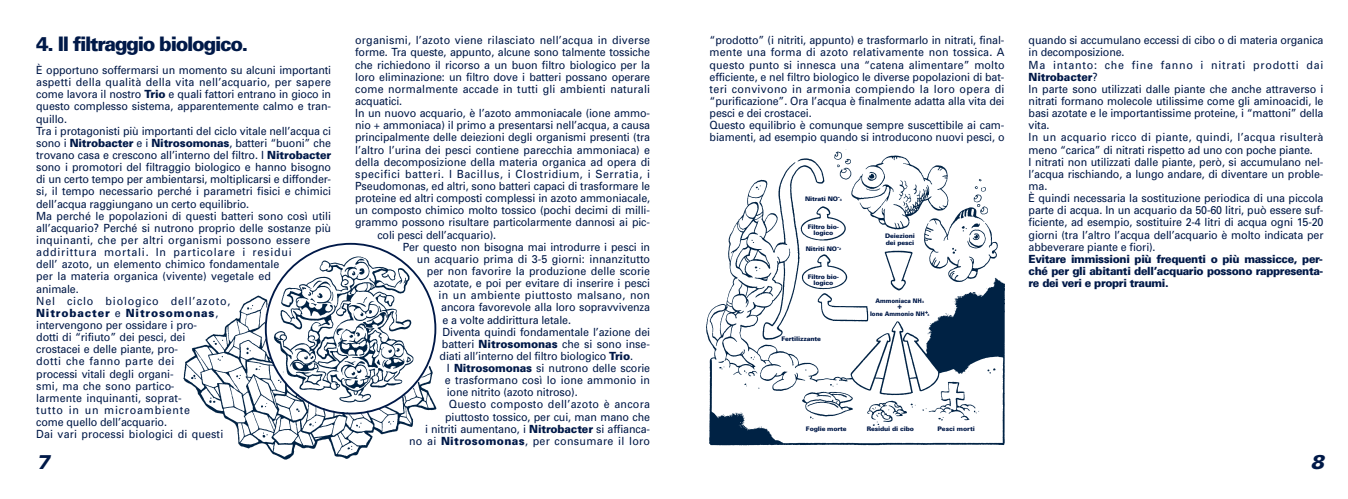
<style>
.page{position:relative;width:1348px;height:499px;background:#fff}
.page>*{position:absolute;margin:0;border:0;box-sizing:border-box;transform-origin:0 0}
.t1{font:900 20px "Univers";letter-spacing:-.065em;color:#001948;scale:.95 1}
.t2{font:italic 900 20px "Univers";color:#001948}
.t3{font:11.25px/12.1px "Univers";letter-spacing:-.01em;color:#001948;scale:.95 1}
.t4{font:900 11.25px/12.1px "Univers";letter-spacing:-.035em;color:#001948;text-align:justify;scale:.95 1}
.t5{font:11.25px "Univers";letter-spacing:.025em;color:#001948;scale:.95 1}
.t6{font:11.25px "Univers";letter-spacing:.02em;color:#001948;scale:.95 1}
.t7{font:11.25px "Univers";letter-spacing:.045em;color:#001948;scale:.95 1}
.t8{font:11.25px "Univers";letter-spacing:.015em;color:#001948;scale:.95 1}
.t9{font:11.25px "Univers";letter-spacing:.03em;color:#001948;scale:.95 1}
.t10{font:900 8.75px "Univers";color:#001948;scale:.9 1}
.t11{font:900 6.25px/6.2px "Univers";letter-spacing:-.02em;color:#001948;text-align:center}
.t12{font:900 6.25px "Univers";color:#001948;scale:.9 1}
.s1{font-weight:900}
.s2{font-size:3.12px}
</style>
<div class="page">
<img style="left:706px;top:149px;width:299px;height:296px">
<img style="left:183px;top:295px;width:254px;height:165px">
<svg style="left:265px;top:243px;width:171px;height:171px"></svg>
<h1 class="t1" style="left:36px;top:36px;width:225px">4. Il filtraggio biologico.</h1>
<p class="t3" style="left:36px;top:65px;width:312px">È opportuno soffermarsi un momento su alcuni importanti aspetti della qualità della vita nell’acquario, per sapere come lavora il nostro <span class="s1">Trio</span> e quali fattori entrano in gioco in questo complesso sistema, apparentemente calmo e tran&shy;quillo.<br>Tra i protagonisti più importanti del ciclo vitale nell’acqua ci sono i <span class="s1">Nitrobacter</span> e i <span class="s1">Nitrosomonas</span>, batteri “buoni” che trovano casa e crescono all’interno del filtro. I <span class="s1">Nitrobacter </span>sono i promotori del filtraggio biologico e hanno bisogno di un certo tempo per ambientarsi, moltiplicarsi e diffonder&shy;si, il tempo necessario perché i parametri fisici e chimici dell’acqua raggiungano un certo equilibrio.<br>Ma perché le popolazioni di questi batteri sono così utili all’acquario? Perché si nutrono proprio delle sostanze più inquinanti, che per altri organismi possono essere addirittura mortali. In particolare i residui<br>dell’ azoto, un elemento chimico fondamentale<br>per la materia organica (vivente) vegetale ed<br>animale.<br>Nel ciclo biologico dell’azoto,<br><span class="s1">Nitrobacter</span> e <span class="s1">Nitrosomonas</span>,<br>intervengono per ossidare i pro-<br>dotti di “rifiuto” dei pesci, dei<br>crostacei e delle piante, pro-<br>dotti che fanno parte dei<br>processi vitali degli organi-<br>smi, ma che sono partico-<br>larmente inquinanti, soprat-<br>tutto in un microambiente<br>come quello dell’acquario.<br>Dai vari processi biologici di questi</p>
<h1 class="t2" style="left:36px;top:454px;width:15px">7</h1>
<p class="t6" style="left:355px;top:36px;width:312px">organismi, l’azoto viene rilasciato nell’acqua in diverse</p>
<p class="t3" style="left:355px;top:47px;width:312px">forme. Tra queste, appunto, alcune sono talmente tossiche</p>
<p class="t3" style="left:355px;top:60px;width:312px">che richiedono il ricorso a un buon filtro biologico per la</p>
<p class="t3" style="left:355px;top:72px;width:312px">loro eliminazione: un filtro dove i batteri possano operare</p>
<p class="t8" style="left:355px;top:85px;width:312px">come normalmente accade in tutti gli ambienti naturali</p>
<p class="t3" style="left:355px;top:96px;width:51px">acquatici.</p>
<p class="t3" style="left:355px;top:108px;width:312px">In un nuovo acquario, è l’azoto ammoniacale (ione ammo-</p>
<p class="t3" style="left:355px;top:120px;width:312px">nio + ammoniaca) il primo a presentarsi nell’acqua, a causa</p>
<p class="t3" style="left:355px;top:132px;width:312px">principalmente delle deiezioni degli organismi presenti (tra</p>
<p class="t3" style="left:355px;top:144px;width:312px">l’altro l’urina dei pesci contiene parecchia ammoniaca) e</p>
<p class="t3" style="left:355px;top:157px;width:312px">della decomposizione della materia organica ad opera di</p>
<p class="t7" style="left:355px;top:170px;width:312px">specifici batteri. I Bacillus, i Clostridium, i Serratia, i</p>
<p class="t3" style="left:355px;top:181px;width:312px">Pseudomonas, ed altri, sono batteri capaci di trasformare le</p>
<p class="t3" style="left:355px;top:193px;width:312px">proteine ed altri composti complessi in azoto ammoniacale,</p>
<p class="t3" style="left:355px;top:205px;width:312px">un composto chimico molto tossico (pochi decimi di milli-</p>
<p class="t3" style="left:355px;top:217px;width:312px">grammo possono risultare particolarmente dannosi ai pic-</p>
<p class="t3" style="left:377px;top:229px;width:127px">coli pesci dell’acquario).</p>
<p class="t3" style="left:403px;top:241px;width:262px">Per questo non bisogna mai introdurre i pesci in</p>
<p class="t3" style="left:417px;top:254px;width:247px">un acquario prima di 3-5 giorni: innanzitutto</p>
<p class="t3" style="left:427px;top:266px;width:237px">per non favorire la produzione delle scorie</p>
<p class="t3" style="left:433px;top:278px;width:229px">azotate, e poi per evitare di inserire i pesci</p>
<p class="t5" style="left:438px;top:291px;width:224px">in un ambiente piuttosto malsano, non</p>
<p class="t3" style="left:441px;top:302px;width:221px">ancora favorevole alla loro sopravvivenza</p>
<p class="t3" style="left:442px;top:314px;width:137px">e a volte addirittura letale.</p>
<p class="t3" style="left:442px;top:326px;width:220px">Diventa quindi fondamentale l’azione dei</p>
<p class="t3" style="left:442px;top:338px;width:221px">batteri <span class="s1">Nitrosomonas</span> che si sono inse-</p>
<p class="t3" style="left:440px;top:351px;width:205px">diati all’interno del filtro biologico <span class="s1">Trio</span>.</p>
<p class="t3" style="left:447px;top:363px;width:215px">I <span class="s1">Nitrosomonas</span> si nutrono delle scorie</p>
<p class="t3" style="left:445px;top:375px;width:218px">e trasformano così lo ione ammonio in</p>
<p class="t3" style="left:447px;top:387px;width:139px">ione nitrito (azoto nitroso).</p>
<p class="t5" style="left:449px;top:400px;width:213px">Questo composto dell’azoto è ancora</p>
<p class="t3" style="left:445px;top:411px;width:217px">piuttosto tossico, per cui, man mano che</p>
<p class="t3" style="left:425px;top:423px;width:238px">i nitriti aumentano, i <span class="s1">Nitrobacter</span> si affianca-</p>
<p class="t9" style="left:409px;top:436px;width:255px">no ai <span class="s1">Nitrosomonas</span>, per consumare il loro</p>
<p class="t3" style="left:709px;top:35px;width:312px">“prodotto” (i nitriti, appunto) e trasformarlo in nitrati, final&shy;mente una forma di azoto relativamente non tossica. A questo punto si innesca una “catena alimentare” molto efficiente, e nel filtro biologico le diverse popolazioni di bat&shy;teri convivono in armonia compiendo la loro opera di “purificazione”. Ora l’acqua è finalmente adatta alla vita dei pesci e dei crostacei.<br>Questo equilibrio è comunque sempre suscettibile ai cam&shy;biamenti, ad esempio quando si introducono nuovi pesci, o</p>
<p class="t11" style="left:805px;top:196px;width:38px">Nitrati NO-<span class="s2">3</span></p>
<p class="t11" style="left:808px;top:224px;width:33px">Filtro bio&shy;logico</p>
<p class="t11" style="left:808px;top:274px;width:33px">Filtro bio&shy;logico</p>
<p class="t11" style="left:806px;top:246px;width:37px">Nitriti NO-<span class="s2">2</span></p>
<p class="t11" style="left:781px;top:336px;width:41px">Fertilizzante</p>
<p class="t11" style="left:885px;top:233px;width:31px;text-align:left">Deiezioni dei pesci</p>
<p class="t12" style="left:875px;top:298px;width:55px">Ammoniaca NH<span class="s2">3</span></p>
<p class="t10" style="left:897px;top:303px;width:7px">+</p>
<p class="t12" style="left:870px;top:311px;width:67px">Ione Ammonio NH+<span class="s2">4</span></p>
<p class="t3" style="left:1028px;top:35px;width:312px">quando si accumulano eccessi di cibo o di materia organica in decomposizione.<br>Ma intanto: che fine fanno i nitrati prodotti dai <span class="s1">Nitrobacter</span>?<br>In parte sono utilizzati dalle piante che anche attraverso i nitrati formano molecole utilissime come gli aminoacidi, le basi azotate e le importantissime proteine, i “mattoni” della vita.<br>In un acquario ricco di piante, quindi, l’acqua risulterà meno “carica” di nitrati rispetto ad uno con poche piante.<br>I nitrati non utilizzati dalle piante, però, si accumulano nel&shy;l’acqua rischiando, a lungo andare, di diventare un proble&shy;ma.<br>È quindi necessaria la sostituzione periodica di una piccola parte di acqua. In un acquario da 50-60 litri, può essere suf&shy;ficiente, ad esempio, sostituire 2-4 litri di acqua ogni 15-20 giorni (tra l’altro l’acqua dell’acquario è molto indicata per abbeverare piante e fiori).</p>
<p class="t4" style="left:1028px;top:254px;width:312px">Evitare immissioni più frequenti o più massicce, per&shy;ché per gli abitanti dell’acquario possono rappresenta&shy;re dei veri e propri traumi.</p>
<p class="t11" style="left:806px;top:426px;width:42px">Foglie morte</p>
<p class="t11" style="left:867px;top:426px;width:49px">Residui di cibo</p>
<p class="t11" style="left:937px;top:426px;width:39px">Pesci morti</p>
<h1 class="t2" style="left:1310px;top:454px;width:15px">8</h1>
</div>
